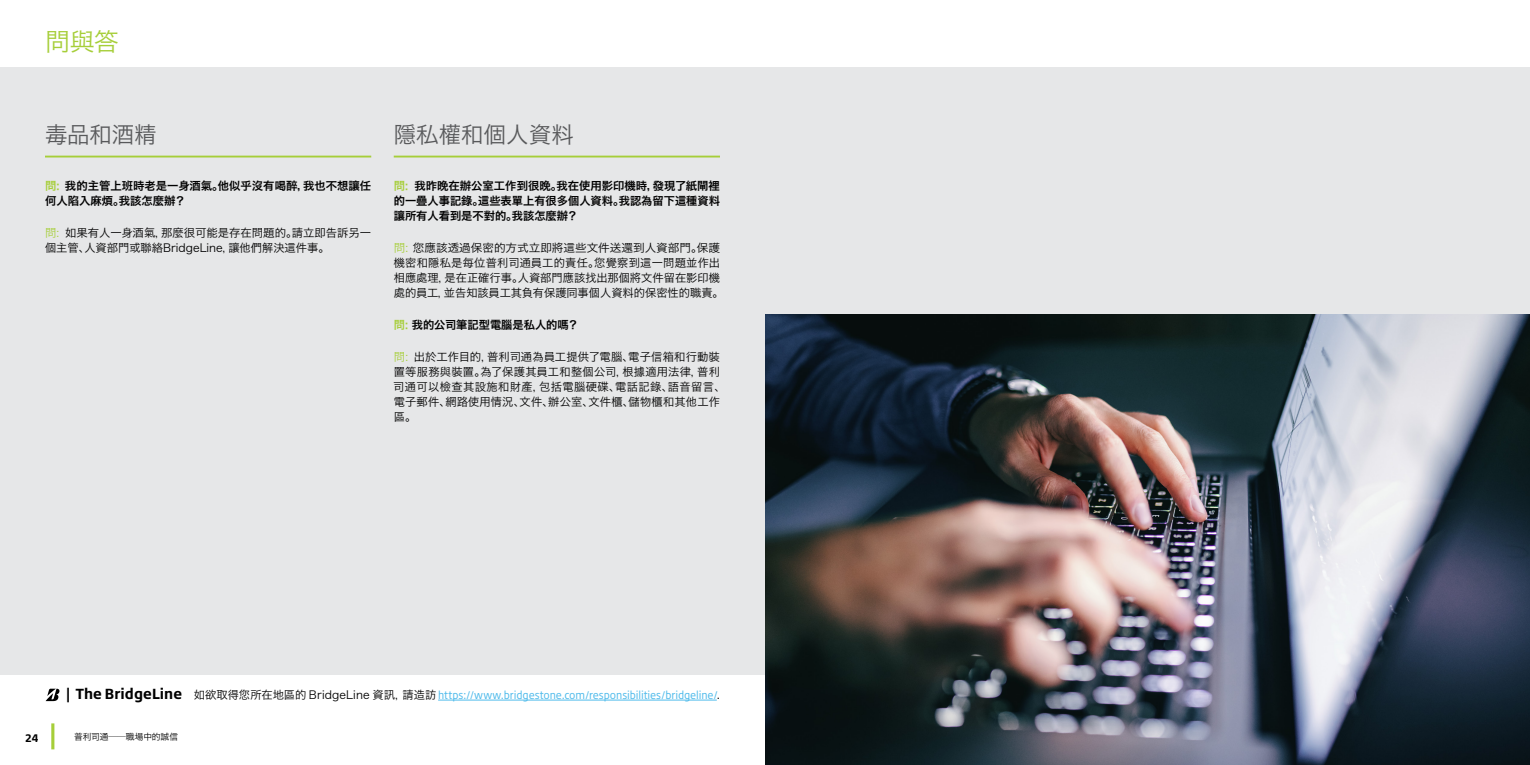
<style>
.page{position:relative;width:1530px;height:765px;background:#fff}
.page>*{position:absolute;margin:0;border:0;box-sizing:border-box;transform-origin:0 0}
.t1{font:25px "Hira Kaku Pro W3";color:#a6ce39}
.t2{font:22.5px "Hira Kaku Pro W3";color:#58595b}
.t3{font:11.25px/15px "Hira Kaku Pro W3";color:#000}
.t4{font:11.25px/15px "Hira Kaku Pro W6";color:#000}
.t5{font:11.25px/15px "Hira Kaku Pro W3";letter-spacing:.02em;color:#000}
.t6{font:11.25px "Bridgestone Type";letter-spacing:-.005em;color:#50bbeb;scale:.95 1}
.t7{font:700 11.25px "Bridgestone Type";color:#000}
.t8{font:8.75px "Hira Kaku Pro W3";letter-spacing:-.01em;color:#000}
.s1{color:#a6ce39}
.s2{font-family:"Hiragino Sans GB W3"}
.s3{font-weight:700;font-size:15px;color:#000}
.s4{font-family:"Hira Kaku Pro W3";color:#000}
.s5{color:#000}
</style>
<div class="page">
<div style="left:0;top:68px;width:1530px;height:607px;background:#e6e7e8"></div>
<hr style="left:438px;top:700px;width:279px;height:1px;background:#50bbeb">
<svg style="left:46px;top:689px;width:14px;height:12px"></svg>
<hr style="left:51px;top:723px;width:3px;height:26px;background:#a6ce39">
<hr style="left:45px;top:156px;width:326px;height:2px;background:#a6ce39">
<hr style="left:394px;top:156px;width:326px;height:2px;background:#a6ce39">
<img style="left:765px;top:314px;width:765px;height:451px">
<h1 class="t1" style="left:45px;top:19px;width:75px">問與答</h1>
<h2 class="t2" style="left:45px;top:115px;width:113px">毒品和酒精</h2>
<h2 class="t2" style="left:394px;top:115px;width:181px">隱私權和個人資料</h2>
<p class="t4" style="left:45px;top:178px;width:328px"><span class="s1">問:</span> 我的主管上班時老是一身酒氣。他似乎沒有喝醉，我也不想讓任何人陷入麻煩。我該怎麼辦？</p>
<p class="t3" style="left:45px;top:224px;width:328px"><span class="s1">問:</span> 如果有人一身酒氣，那麼很可能是存在問題的。請立即告訴另一個主管、人資部門或聯絡BridgeLine，讓他們解決這件事。</p>
<p class="t4" style="left:394px;top:178px;width:328px;text-align:justify"><span class="s1">問:</span> 我昨晚在辦公室工作到很晚。我在使用影印機時，發現了紙閘裡的一疊人事記錄。這些表單上有很多個人資料。我認為留下這種資料讓所有人看到是不對的。我該怎麼辦？</p>
<p class="t3" style="left:394px;top:239px;width:332px"><span class="s1">問:</span> 您應該透過保密的方式立即將這些文件送還到人資部門。保護機密和隱私是每位普利司通員工的責任。您覺察到這一問題並作出相應處理，是在正確行事。人資部門應該找出那個將文件留在影印機處的員工，並告知該員工其負有保護同事個人資料的保密性的職責。</p>
<p class="t4" style="left:394px;top:317px;width:187px"><span class="s1">問:</span> 我的公司筆記型電腦是私人的嗎？</p>
<p class="t5" style="left:393px;top:348px;width:334px"><span class="s1">問:</span> 出於工作目的，普利司通為員工提供了電腦、電子信箱和行動裝置等服務與裝置。為了保護其員工和整個公司，根據適用法律，普利司通可以檢<span class="s2">查</span>其設施和財產，包括電腦硬碟、電話記錄、語音留言、電子郵件、網路使用情況、文件、辦公室、文件櫃、儲物櫃和其他工作區。</p>
<p class="t6" style="left:64px;top:688px;width:692px"><span class="s3">| The BridgeLine</span> <span class="s4">如欲取得您所在地區的 BridgeLine 資訊，請造訪</span> https://www.bridgestone.com/responsibilities/bridgeline/<span class="s5">.</span></p>
<p class="t7" style="left:25px;top:731px;width:15px">24</p>
<p class="t8" style="left:74px;top:729px;width:106px">普利司通──職場中的誠信</p>
</div>
